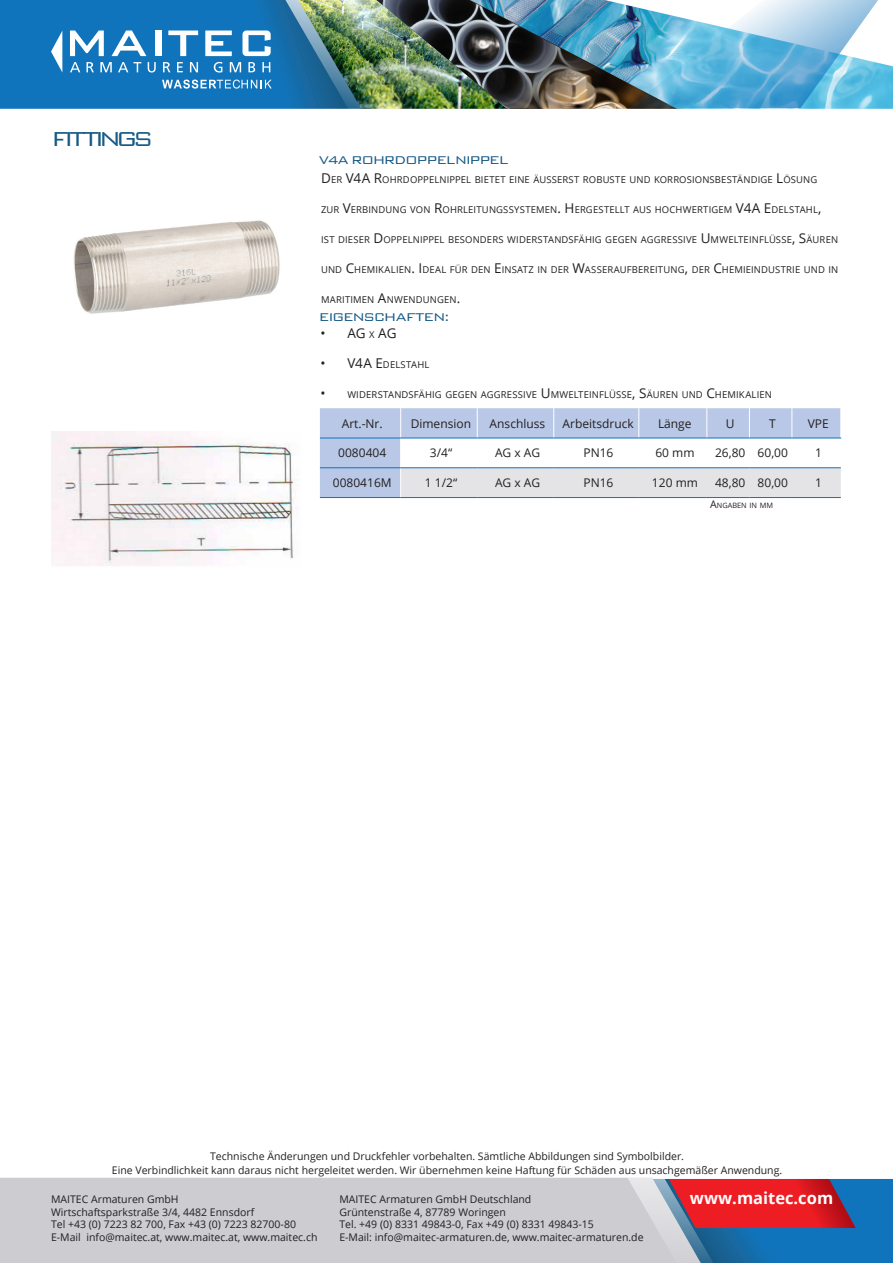
<style>
.page{position:relative;width:893px;height:1263px;background:#fff}
.page>*{position:absolute;margin:0;border:0;box-sizing:border-box;transform-origin:0 0}
.Maitec_Header_Big{font:300 27px "Bank Gothic BT";letter-spacing:-.15em;color:#165a86}
.t1{font:700 16.5px "Open Sans";color:#fff}
.Maitec_Header_Black{font:300 15px "Bank Gothic BT";letter-spacing:-.075em;color:#165a86}
.t2{font:13.5px "Open Sans";color:#231f20}
.Maitec_Table_Font{font:12px "Open Sans";color:#231f20}
.t3{font:10.5px "Open Sans";color:#231f20}
.Maitec_Header_Black-2{font:9.45px "Open Sans";letter-spacing:.015em;color:#231f20}
.t4{font:7.35px "Open Sans";color:#231f20}
.s1{font-size:13.5px}
.s2{font-size:9.45px}
.s3{font-size:10.5px}
</style>
<div class="page">
<img style="left:0;top:0;width:887px;height:109px">
<img style="left:361px;top:0;width:254px;height:109px">
<img style="left:73px;top:220px;width:207px;height:94px">
<div style="left:320px;top:408px;width:520px;height:89px;background:#b9c8e6"></div>
<hr style="left:400px;top:408px;width:1px;height:30px;background:#fff">
<hr style="left:477px;top:408px;width:1px;height:30px;background:#fff">
<hr style="left:553px;top:408px;width:1px;height:30px;background:#fff">
<hr style="left:638px;top:408px;width:1px;height:30px;background:#fff">
<hr style="left:706px;top:408px;width:1px;height:30px;background:#fff">
<hr style="left:749px;top:408px;width:1px;height:30px;background:#fff">
<hr style="left:791px;top:408px;width:1px;height:30px;background:#fff">
<svg style="left:400px;top:439px;width:441px;height:58px"></svg>
<hr style="left:320px;top:438px;width:81px;height:1px;background:#1074bc">
<hr style="left:401px;top:438px;width:76px;height:1px;background:#1074bc">
<hr style="left:477px;top:438px;width:77px;height:1px;background:#1074bc">
<hr style="left:554px;top:438px;width:85px;height:1px;background:#1074bc">
<hr style="left:639px;top:438px;width:68px;height:1px;background:#1074bc">
<hr style="left:707px;top:438px;width:42px;height:1px;background:#1074bc">
<hr style="left:749px;top:438px;width:43px;height:1px;background:#1074bc">
<hr style="left:792px;top:438px;width:49px;height:1px;background:#1074bc">
<hr style="left:320px;top:467px;width:81px;height:1px;background:#1074bc">
<hr style="left:401px;top:467px;width:76px;height:1px;background:#1074bc">
<hr style="left:477px;top:467px;width:77px;height:1px;background:#1074bc">
<hr style="left:554px;top:467px;width:85px;height:1px;background:#1074bc">
<hr style="left:639px;top:467px;width:68px;height:1px;background:#1074bc">
<hr style="left:707px;top:467px;width:42px;height:1px;background:#1074bc">
<hr style="left:749px;top:467px;width:43px;height:1px;background:#1074bc">
<hr style="left:792px;top:467px;width:49px;height:1px;background:#1074bc">
<hr style="left:320px;top:497px;width:81px;height:1px;background:#1074bc">
<hr style="left:401px;top:497px;width:76px;height:1px;background:#1074bc">
<hr style="left:477px;top:497px;width:77px;height:1px;background:#1074bc">
<hr style="left:554px;top:497px;width:85px;height:1px;background:#1074bc">
<hr style="left:639px;top:497px;width:68px;height:1px;background:#1074bc">
<hr style="left:707px;top:497px;width:42px;height:1px;background:#1074bc">
<hr style="left:749px;top:497px;width:43px;height:1px;background:#1074bc">
<hr style="left:792px;top:497px;width:49px;height:1px;background:#1074bc">
<img style="left:51px;top:432px;width:247px;height:134px">
<div style="left:0;top:1178px;width:605px;height:85px;background:#ccccd1"></div>
<svg style="left:605px;top:1178px;width:288px;height:85px"></svg>
<p class="Maitec_Header_Big" style="left:51px;top:125px;width:104px">FITTINGS</p>
<p class="Maitec_Header_Black" style="left:319px;top:152px;width:191px">V4A ROHRDOPPELNIPPEL</p>
<p class="Maitec_Header_Black-2" style="left:321px;top:173px;width:498px"><span class="s1">D</span>ER <span class="s1">V4A R</span>OHRDOPPELNIPPEL BIETET EINE ÄUSSERST ROBUSTE UND KORROSIONSBESTÄNDIGE <span class="s1">L</span>ÖSUNG</p>
<p class="Maitec_Header_Black-2" style="left:321px;top:203px;width:502px">ZUR <span class="s1">V</span>ERBINDUNG VON <span class="s1">R</span>OHRLEITUNGSSYSTEMEN<span class="s1">. H</span> ERGESTELLT AUS HOCHWERTIGEM <span class="s1">V4A E</span> DELSTAHL<span class="s1">,</span></p>
<p class="Maitec_Header_Black-2" style="left:321px;top:233px;width:519px">IST DIESER <span class="s1">D</span>OPPELNIPPEL BESONDERS WIDERSTANDSFÄHIG GEGEN AGGRESSIVE <span class="s1">U</span> MWELTEINFLÜSSE<span class="s1">, S</span>ÄUREN</p>
<p class="Maitec_Header_Black-2" style="left:321px;top:263px;width:519px">UND <span class="s1">C</span>HEMIKALIEN<span class="s1">. I</span> DEAL FÜR DEN <span class="s1">E</span>INSATZ IN DER <span class="s1">W</span>ASSERAUFBEREITUNG<span class="s1">,</span> DER <span class="s1">C</span>HEMIEINDUSTRIE UND IN</p>
<p class="Maitec_Header_Black-2" style="left:321px;top:293px;width:141px">MARITIMEN <span class="s1">A</span>NWENDUNGEN<span class="s1">.</span></p>
<p class="Maitec_Header_Black" style="left:319px;top:309px;width:132px">EIGENSCHAFTEN:</p>
<p class="t2" style="left:320px;top:324px;width:76px">• AG <span class="s2">X</span> AG</p>
<p class="Maitec_Header_Black-2" style="left:320px;top:358px;width:111px"><span class="s1">• V4A E</span> DELSTAHL</p>
<p class="Maitec_Header_Black-2" style="left:320px;top:388px;width:453px"><span class="s1">•</span> WIDERSTANDSFÄHIG GEGEN AGGRESSIVE <span class="s1">U</span> MWELTEINFLÜSSE<span class="s1">, S</span>ÄUREN UND <span class="s1">C</span>HEMIKALIEN</p>
<p class="Maitec_Table_Font" style="left:342px;top:415px;width:42px">Art.-Nr.</p>
<p class="Maitec_Table_Font" style="left:411px;top:415px;width:62px">Dimension</p>
<p class="Maitec_Table_Font" style="left:490px;top:415px;width:57px">Anschluss</p>
<p class="Maitec_Table_Font" style="left:563px;top:415px;width:73px">Arbeitsdruck</p>
<p class="Maitec_Table_Font" style="left:658px;top:415px;width:35px">Länge</p>
<p class="Maitec_Table_Font" style="left:726px;top:415px;width:10px">U</p>
<p class="Maitec_Table_Font" style="left:769px;top:415px;width:8px">T</p>
<p class="Maitec_Table_Font" style="left:808px;top:415px;width:23px">VPE</p>
<p class="Maitec_Table_Font" style="left:338px;top:445px;width:50px">0080404</p>
<p class="Maitec_Table_Font" style="left:430px;top:445px;width:24px">3/4“</p>
<p class="Maitec_Table_Font" style="left:495px;top:445px;width:47px">AG x AG</p>
<p class="Maitec_Table_Font" style="left:583px;top:445px;width:31px">PN16</p>
<p class="Maitec_Table_Font" style="left:655px;top:445px;width:41px">60 mm</p>
<p class="Maitec_Table_Font" style="left:715px;top:445px;width:32px">26,80</p>
<p class="Maitec_Table_Font" style="left:758px;top:445px;width:32px">60,00</p>
<p class="Maitec_Table_Font" style="left:815px;top:445px;width:8px">1</p>
<p class="Maitec_Table_Font" style="left:333px;top:475px;width:60px">0080416M</p>
<p class="Maitec_Table_Font" style="left:425px;top:475px;width:34px">1 1/2“</p>
<p class="Maitec_Table_Font" style="left:495px;top:475px;width:47px">AG x AG</p>
<p class="Maitec_Table_Font" style="left:583px;top:475px;width:31px">PN16</p>
<p class="Maitec_Table_Font" style="left:652px;top:475px;width:48px">120 mm</p>
<p class="Maitec_Table_Font" style="left:715px;top:475px;width:32px">48,80</p>
<p class="Maitec_Table_Font" style="left:758px;top:475px;width:32px">80,00</p>
<p class="Maitec_Table_Font" style="left:815px;top:475px;width:8px">1</p>
<p class="t4" style="left:710px;top:500px;width:64px"><span class="s3">A</span>NGABEN IN MM</p>
<p class="t3" style="left:210px;top:1149px;width:476px">Technische Änderungen und Druckfehler vorbehalten. Sämtliche Abbildungen sind Symbolbilder.</p>
<p class="t3" style="left:112px;top:1163px;width:672px">Eine Verbindlichkeit kann daraus nicht hergeleitet werden. Wir übernehmen keine Haftung für Schäden aus unsachgemäßer Anwendung.</p>
<p class="t3" style="left:51px;top:1192px;width:129px">MAITEC Armaturen GmbH</p>
<p class="t3" style="left:51px;top:1204px;width:205px">Wirtschaftsparkstraße 3/4, 4482 Ennsdorf</p>
<p class="t3" style="left:51px;top:1217px;width:246px">Tel +43 (0) 7223 82 700, Fax +43 (0) 7223 82700-80</p>
<p class="t3" style="left:51px;top:1230px;width:268px">E-Mail info@maitec.at, www.maitec.at, www.maitec.ch</p>
<p class="t3" style="left:339px;top:1192px;width:193px">MAITEC Armaturen GmbH Deutschland</p>
<p class="t3" style="left:339px;top:1204px;width:168px">Grüntenstraße 4, 87789 Woringen</p>
<p class="t3" style="left:339px;top:1217px;width:256px">Tel. +49 (0) 8331 49843-0, Fax +49 (0) 8331 49843-15</p>
<p class="t3" style="left:339px;top:1230px;width:306px">E-Mail: info@maitec-armaturen.de, www.maitec-armaturen.de</p>
<p class="t1" style="left:690px;top:1187px;width:145px">www.maitec.com</p>
</div>
